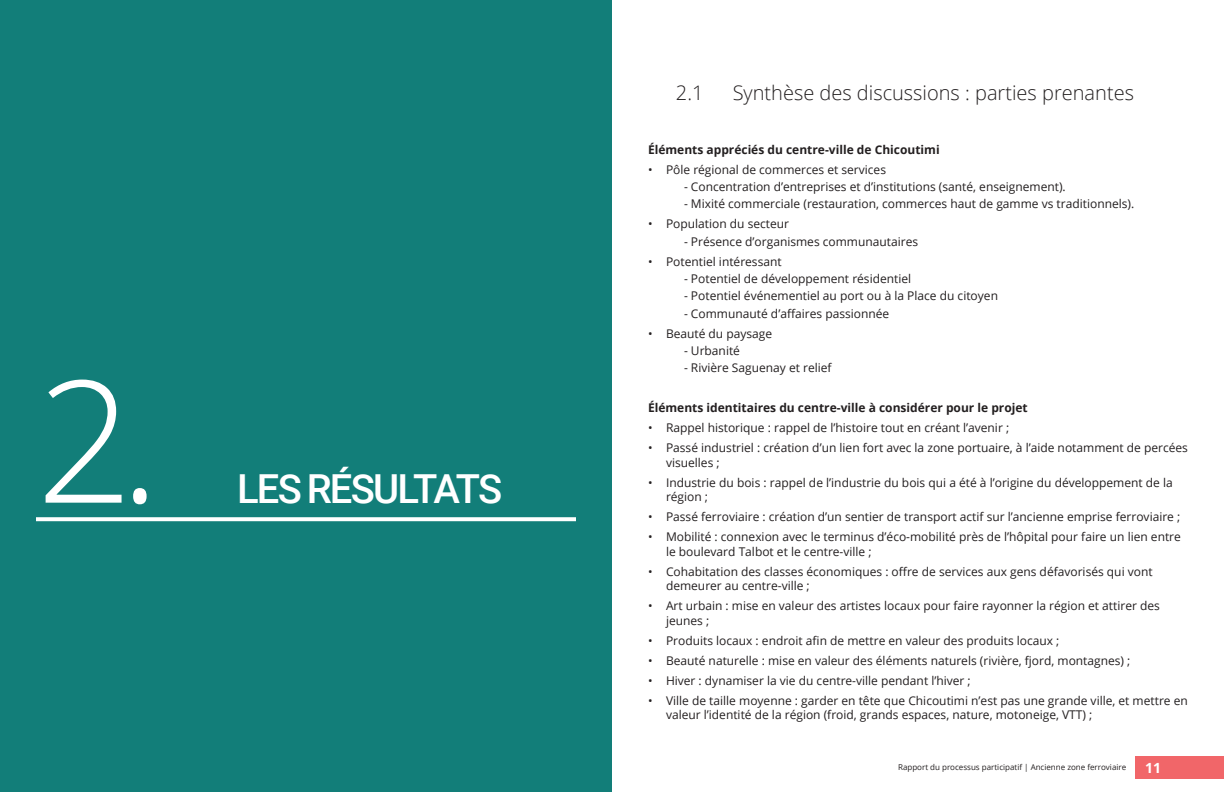
<style>
.page{position:relative;width:1224px;height:792px;background:#fff}
.page>*{position:absolute;margin:0;border:0;box-sizing:border-box;transform-origin:0 0}
.t1{font:300 170px "Open Sans";color:#fff}
.TITRE_SECTION{font:500 40px "Roboto";letter-spacing:-.045em;color:#fff}
.t2{font:300 20px "Open Sans";color:#231f20}
.t3{font:700 14px "Open Sans";color:#fff}
.t4{font:12px/14.4px "Open Sans";color:#231f20}
.t5{font:700 12px "Open Sans";color:#231f20}
.t6{font:8px "Open Sans";color:#231f20}
</style>
<div class="page">
<div style="left:1135px;top:756px;width:89px;height:23px;background:#f16669"></div>
<div style="left:0;top:0;width:612px;height:792px;background:#127e79"></div>
<svg style="left:36px;top:517px;width:540px;height:4px;background:#f2f8f7"></svg>
<p class="t1" style="left:36px;top:325px;width:125px">2.</p>
<p class="TITRE_SECTION" style="left:237px;top:461px;width:267px">LES RÉSULTATS</p>
<p class="t2" style="left:676px;top:79px;width:29px">2.1</p>
<p class="t2" style="left:733px;top:79px;width:403px">Synthèse des discussions : parties prenantes</p>
<p class="t5" style="left:648px;top:141px;width:293px">Éléments appréciés du centre-ville de Chicoutimi</p>
<p class="t4" style="left:648px;top:162px;width:240px">• Pôle régional de commerces et services</p>
<p class="t4" style="left:684px;top:179px;width:383px">- Concentration d’entreprises et d’institutions (santé, enseignement).</p>
<p class="t4" style="left:684px;top:197px;width:452px">- Mixité commerciale (restauration, commerces haut de gamme vs traditionnels).</p>
<p class="t4" style="left:648px;top:217px;width:143px">• Population du secteur</p>
<p class="t4" style="left:684px;top:234px;width:236px">- Présence d’organismes communautaires</p>
<p class="t4" style="left:648px;top:254px;width:135px">• Potentiel intéressant</p>
<p class="t4" style="left:684px;top:271px;width:229px">- Potentiel de développement résidentiel</p>
<p class="t4" style="left:684px;top:288px;width:316px">- Potentiel événementiel au port ou à la Place du citoyen</p>
<p class="t4" style="left:684px;top:306px;width:207px">- Communauté d’affaires passionnée</p>
<p class="t4" style="left:648px;top:326px;width:126px">• Beauté du paysage</p>
<p class="t4" style="left:684px;top:343px;width:58px">- Urbanité</p>
<p class="t4" style="left:684px;top:360px;width:149px">- Rivière Saguenay et relief</p>
<p class="t5" style="left:648px;top:399px;width:381px">Éléments identitaires du centre-ville à considérer pour le projet</p>
<p class="t4" style="left:648px;top:420px;width:363px">• Rappel historique : rappel de l’histoire tout en créant l’avenir ;</p>
<p class="t4" style="left:666px;top:440px;width:523px;text-indent:-18px">• Passé industriel : création d’un lien fort avec la zone portuaire, à l’aide notamment de percées visuelles ;</p>
<p class="t4" style="left:666px;top:475px;width:508px;text-indent:-18px">• Industrie du bois : rappel de l’industrie du bois qui a été à l’origine du développement de la région ;</p>
<p class="t4" style="left:648px;top:509px;width:534px">• Passé ferroviaire : création d’un sentier de transport actif sur l’ancienne emprise ferroviaire ;</p>
<p class="t4" style="left:666px;top:529px;width:516px;text-indent:-18px">• Mobilité : connexion avec le terminus d’éco-mobilité près de l’hôpital pour faire un lien entre le boulevard Talbot et le centre-ville ;</p>
<p class="t4" style="left:666px;top:564px;width:488px;text-indent:-18px">• Cohabitation des classes économiques : offre de services aux gens défavorisés qui vont demeurer au centre-ville ;</p>
<p class="t4" style="left:666px;top:598px;width:495px;text-indent:-18px">• Art urbain : mise en valeur des artistes locaux pour faire rayonner la région et attirer des jeunes ;</p>
<p class="t4" style="left:648px;top:633px;width:413px">• Produits locaux : endroit afin de mettre en valeur des produits locaux ;</p>
<p class="t4" style="left:648px;top:653px;width:484px">• Beauté naturelle : mise en valeur des éléments naturels (rivière, fjord, montagnes) ;</p>
<p class="t4" style="left:648px;top:673px;width:324px">• Hiver : dynamiser la vie du centre-ville pendant l’hiver ;</p>
<p class="t4" style="left:666px;top:693px;width:523px;text-indent:-18px">• Ville de taille moyenne : garder en tête que Chicoutimi n’est pas une grande ville, et mettre en valeur l’identité de la région (froid, grands espaces, nature, motoneige, VTT) ;</p>
<p class="t6" style="left:898px;top:762px;width:230px">Rapport du processus participatif | Ancienne zone ferroviaire</p>
<p class="t3" style="left:1145px;top:758px;width:17px">11</p>
</div>
